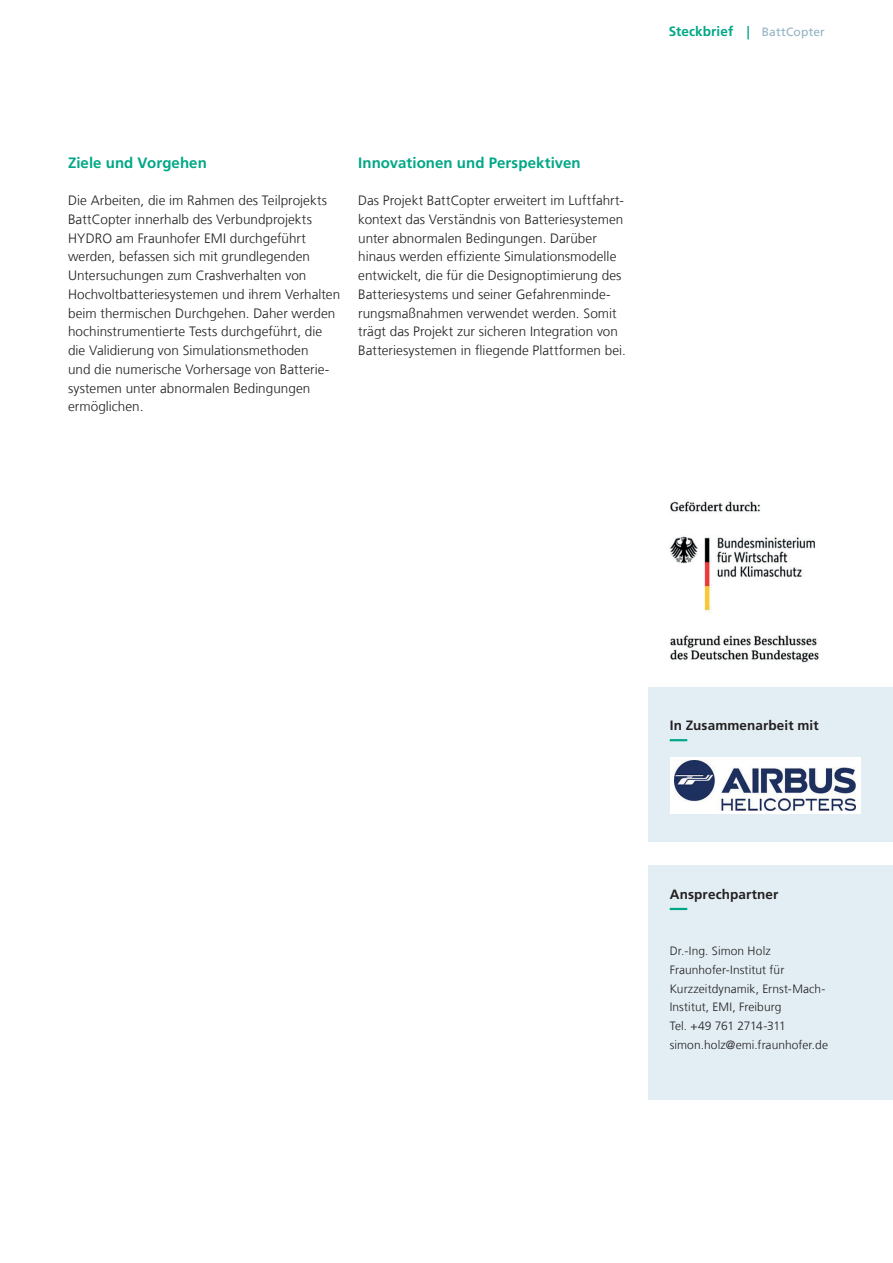
<style>
.page{position:relative;width:893px;height:1263px;background:#fff}
.page>*{position:absolute;margin:0;border:0;box-sizing:border-box;transform-origin:0 0}
.t1{font:700 15px "Frutiger LT Com";letter-spacing:.005em;color:#00a786}
.t2{font:300 13.5px/18.8px "Frutiger LT Com";letter-spacing:.005em;color:#231f20}
.t3{font:700 13.5px "Frutiger LT Com";letter-spacing:.01em;color:#231f20}
.t4{font:700 13.5px "Frutiger LT Com";letter-spacing:.01em;color:#00a786}
.t5{font:300 12px/18.8px "Frutiger LT Com";letter-spacing:.005em;color:#231f20}
.s1{font-weight:400;font-size:12px;color:#93b3c3}
</style>
<div class="page">
<div style="left:648px;top:688px;width:245px;height:154px;background:#e2eef4"></div>
<svg style="left:670px;top:739px;width:18px;height:2px"></svg>
<div style="left:648px;top:865px;width:245px;height:235px;background:#e2eef4"></div>
<svg style="left:670px;top:908px;width:18px;height:2px"></svg>
<div style="left:670px;top:757px;width:190px;height:57px;background:#fff"></div>
<img style="left:674px;top:760px;width:182px;height:50px">
<img style="left:670px;top:501px;width:149px;height:162px">
<p class="t4" style="left:669px;top:24px;width:158px">Steckbrief | <span class="s1">BattCopter</span></p>
<p class="t1" style="left:68px;top:154px;width:140px">Ziele und Vorgehen</p>
<p class="t2" style="left:68px;top:191px;width:274px">Die Arbeiten, die im Rahmen des Teilprojekts BattCopter innerhalb des Verbundprojekts HYDRO am Fraunhofer EMI durchgeführt werden, befassen sich mit grundlegenden Untersuchungen zum Crashverhalten von Hochvoltbatteriesystemen und ihrem Verhalten beim thermischen Durchgehen. Daher werden hochinstrumentierte Tests durchgeführt, die die Validierung von Simulationsmethoden<br>und die numerische Vorhersage von Batterie&shy;systemen unter abnormalen Bedingungen ermöglichen.</p>
<p class="t1" style="left:358px;top:154px;width:224px">Innovationen und Perspektiven</p>
<p class="t2" style="left:358px;top:191px;width:269px">Das Projekt BattCopter erweitert im Luftfahrt&shy;kontext das Verständnis von Batteriesystemen unter abnormalen Bedingungen. Darüber hinaus werden effiziente Simulationsmodelle entwickelt, die für die Designoptimierung des Batteriesystems und seiner Gefahrenminde&shy;rungsmaßnahmen verwendet werden. Somit trägt das Projekt zur sicheren Integration von Batteriesystemen in fliegende Plattformen bei.</p>
<p class="t3" style="left:670px;top:717px;width:150px">In Zusammenarbeit mit</p>
<p class="t3" style="left:670px;top:886px;width:110px">Ansprechpartner</p>
<p class="t5" style="left:670px;top:942px;width:160px">Dr.-Ing. Simon Holz<br>Fraunhofer-Institut für<br>Kurzzeitdynamik, Ernst-Mach-<br>Institut, EMI, Freiburg<br>Tel. +49 761 2714-311 simon.holz@emi.fraunhofer.de</p>
</div>
